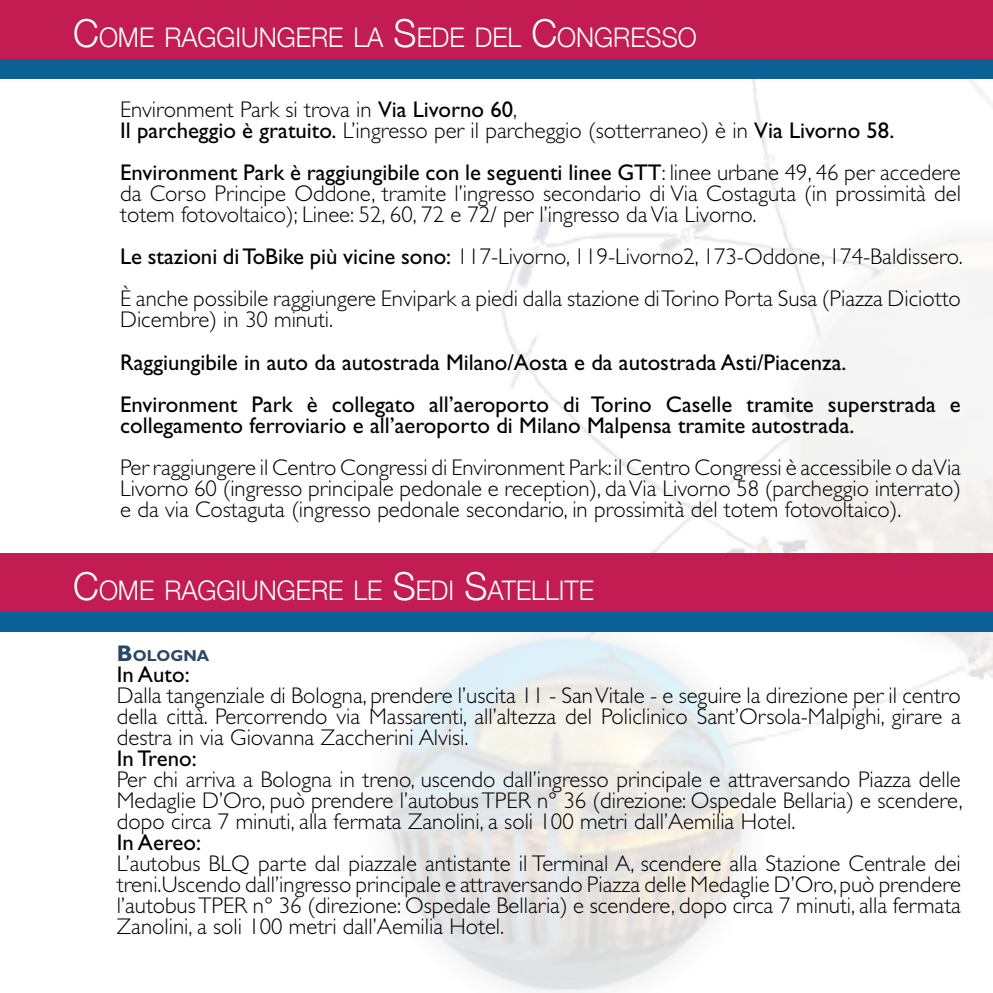
<style>
.page{position:relative;width:993px;height:993px;background:#fff}
.page>*{position:absolute;margin:0;border:0;box-sizing:border-box;transform-origin:0 0}
.t1{font:300 26.95px "Helvetica Neue";color:#fff;scale:.95 1}
.t2{font:300 22.75px/21px "Gill Sans Std";color:#000;text-align:justify}
.t3{font:22.75px/42px "Gill Sans Std";color:#000}
.t4{font:700 15.92px "Gill Sans Std";color:#294767}
.s1{font-size:38.5px}
.s2{font-weight:400}
.s3{font-size:22.75px}
</style>
<div class="page">
<img style="left:358px;top:78px;width:634px;height:914px">
<div style="left:0;top:0;width:992px;height:65px;background:#c21c52"></div>
<div style="left:0;top:59px;width:992px;height:19px;background:#0b6095"></div>
<div style="left:0;top:553px;width:992px;height:64px;background:#c21c52"></div>
<div style="left:0;top:611px;width:992px;height:20px;background:#0b6095"></div>
<hr style="left:992px;top:386px;width:1px;height:65px;background:#c21c52">
<hr style="left:992px;top:671px;width:1px;height:64px;background:#c21c52">
<p class="t1" style="left:73px;top:16px;width:657px"><span class="s1">C</span>OME RAGGIUNGERE LA <span class="s1">S</span>EDE DEL <span class="s1">C</span>ONGRESSO</p>
<p class="t2" style="left:120px;top:99px;width:775px">Environment Park si trova in <span class="s2">Via Livorno 60</span>,<br><span class="s2">Il parcheggio è gratuito.</span> L’ingresso per il parcheggio (sotterraneo) è in <span class="s2">Via Livorno 58.</span></p>
<p class="t2" style="left:120px;top:162px;width:842px"><span class="s2">Environment Park è raggiungibile con le seguenti linee GTT</span>: linee urbane 49, 46 per accedere da Corso Principe Oddone, tramite l’ingresso secondario di Via Costaguta (in prossimità del totem fotovoltaico); Linee: 52, 60, 72 e 72/ per l’ingresso da Via Livorno.</p>
<p class="t2" style="left:120px;top:236px;width:843px;line-height:42px"><span class="s2">Le stazioni di ToBike più vicine sono:</span> 117-Livorno, 119-Livorno2, 173-Oddone, 174-Baldissero.<br>È anche possibile raggiungere Envipark a piedi dalla stazione di Torino Porta Susa (Piazza Diciotto</p>
<p class="t2" style="left:120px;top:309px;width:214px">Dicembre) in 30 minuti.</p>
<p class="t3" style="left:120px;top:341px;width:842px">Raggiungibile in auto da autostrada Milano/Aosta e da autostrada Asti/Piacenza.<br>Environment Park è collegato all’aeroporto di Torino Caselle tramite superstrada e</p>
<p class="t3" style="left:120px;top:404px;width:735px">collegamento ferroviario e all’aeroporto di Milano Malpensa tramite autostrada.</p>
<p class="t2" style="left:120px;top:456px;width:842px">Per raggiungere il Centro Congressi di Environment Park: il Centro Congressi è accessibile o da Via Livorno 60 (ingresso principale pedonale e reception), da Via Livorno 58 (parcheggio interrato) e da via Costaguta (ingresso pedonale secondario, in prossimità del totem fotovoltaico).</p>
<p class="t1" style="left:73px;top:568px;width:549px"><span class="s1">C</span>OME RAGGIUNGERE LE <span class="s1">S</span>EDI <span class="s1">S</span>ATELLITE</p>
<p class="t4" style="left:117px;top:646px;width:94px"><span class="s3">B</span>OLOGNA</p>
<p class="t3" style="left:117px;top:653px;width:74px">In Auto:</p>
<p class="t2" style="left:117px;top:685px;width:845px">Dalla tangenziale di Bologna, prendere l’uscita 11 - San Vitale - e seguire la direzione per il centro della città. Percorrendo via Massarenti, all’altezza del Policlinico Sant’Orsola-Malpighi, girare a destra in via Giovanna Zaccherini Alvisi.</p>
<p class="t3" style="left:117px;top:737px;width:81px">In Treno:</p>
<p class="t2" style="left:117px;top:769px;width:847px">Per chi arriva a Bologna in treno, uscendo dall’ingresso principale e attraversando Piazza delle Medaglie D’Oro, può prendere l’autobus TPER n° 36 (direzione: Ospedale Bellaria) e scendere, dopo circa 7 minuti, alla fermata Zanolini, a soli 100 metri dall’Aemilia Hotel.</p>
<p class="t3" style="left:117px;top:821px;width:86px">In Aereo:</p>
<p class="t2" style="left:117px;top:853px;width:845px">L’autobus BLQ parte dal piazzale antistante il Terminal A, scendere alla Stazione Centrale dei treni.Uscendo dall’ingresso principale e attraversando Piazza delle Medaglie D’Oro, può prendere l’autobus TPER n° 36 (direzione: Ospedale Bellaria) e scendere, dopo circa 7 minuti, alla fermata Zanolini, a soli 100 metri dall’Aemilia Hotel.</p>
</div>
